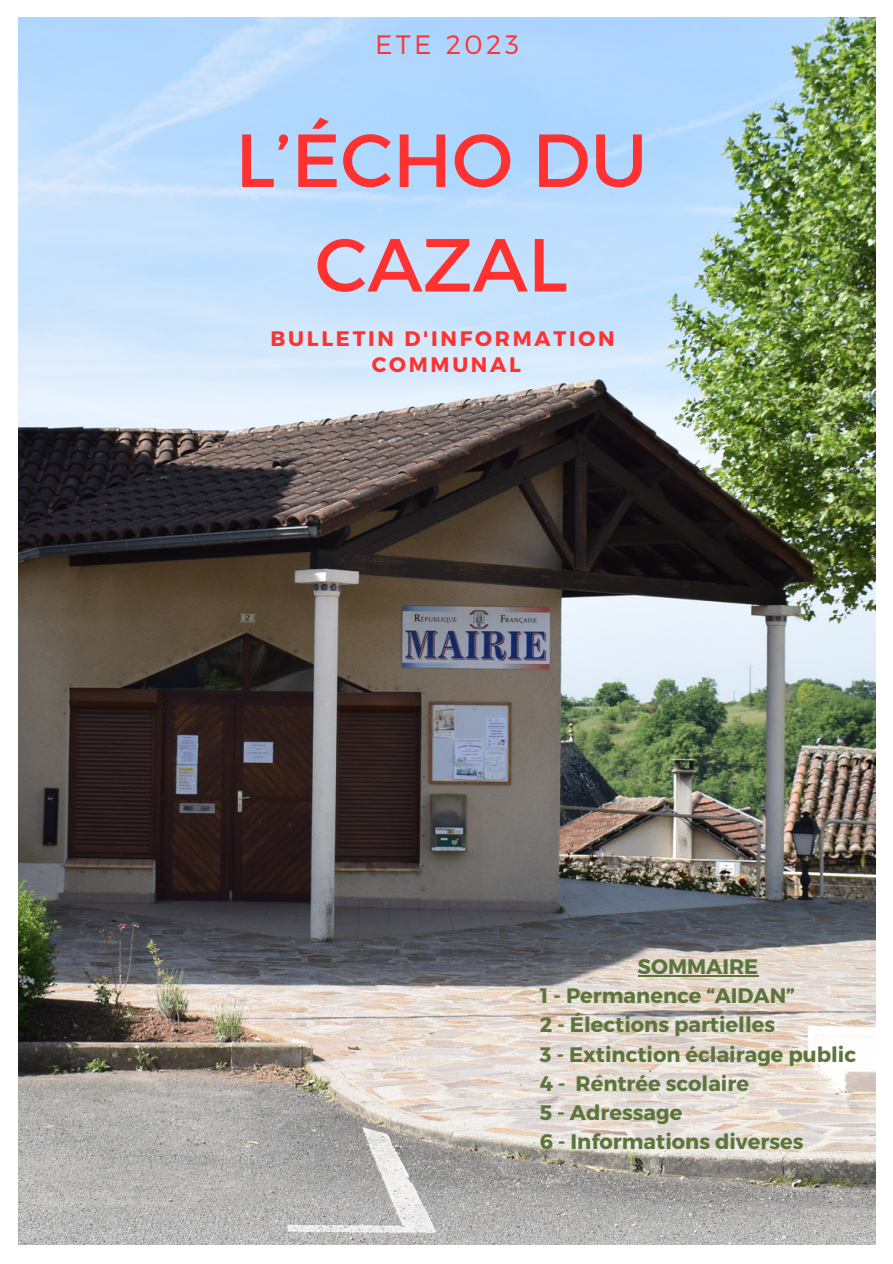
<style>
.page{position:relative;width:893px;height:1264px;background:#fff}
.page>*{position:absolute;margin:0;border:0;box-sizing:border-box;transform-origin:0 0}
.t1{font:75px/104.6px "Montserrat";color:#ff3131;text-align:center}
.t2{font:300 26.55px "Montserrat";letter-spacing:.13em;color:#ff3131}
.t3{font:700 21px "Montserrat";color:#5c753d}
.t4{font:700 21px "Montserrat";letter-spacing:.13em;color:#ff3131}
</style>
<div class="page">
<img style="left:19px;top:18px;width:856px;height:1226px">
<hr style="left:637px;top:975px;width:121px;height:1px;background:#5c753d">
<p class="t2" style="left:375px;top:27px;width:145px">ETE 2023</p>
<p class="t1" style="left:235px;top:104px;width:414px">L’ÉCHO DU<br>CAZAL</p>
<p class="t4" style="left:270px;top:325px;width:345px">BULLETIN D'INFORMATION</p>
<p class="t4" style="left:372px;top:350px;width:150px">COMMUNAL</p>
<p class="t3" style="left:637px;top:952px;width:122px">SOMMAIRE</p>
<p class="t3" style="left:539px;top:982px;width:256px">1 - Permanence “AIDAN”</p>
<p class="t3" style="left:539px;top:1011px;width:237px">2 - Élections partielles</p>
<p class="t3" style="left:539px;top:1040px;width:318px">3 - Extinction éclairage public</p>
<p class="t3" style="left:539px;top:1069px;width:211px">4 - Rentrée scolaire</p>
<p class="t3" style="left:539px;top:1098px;width:144px">5 - Adressage</p>
<p class="t3" style="left:539px;top:1128px;width:265px">6 - Informations diverses</p>
</div>
